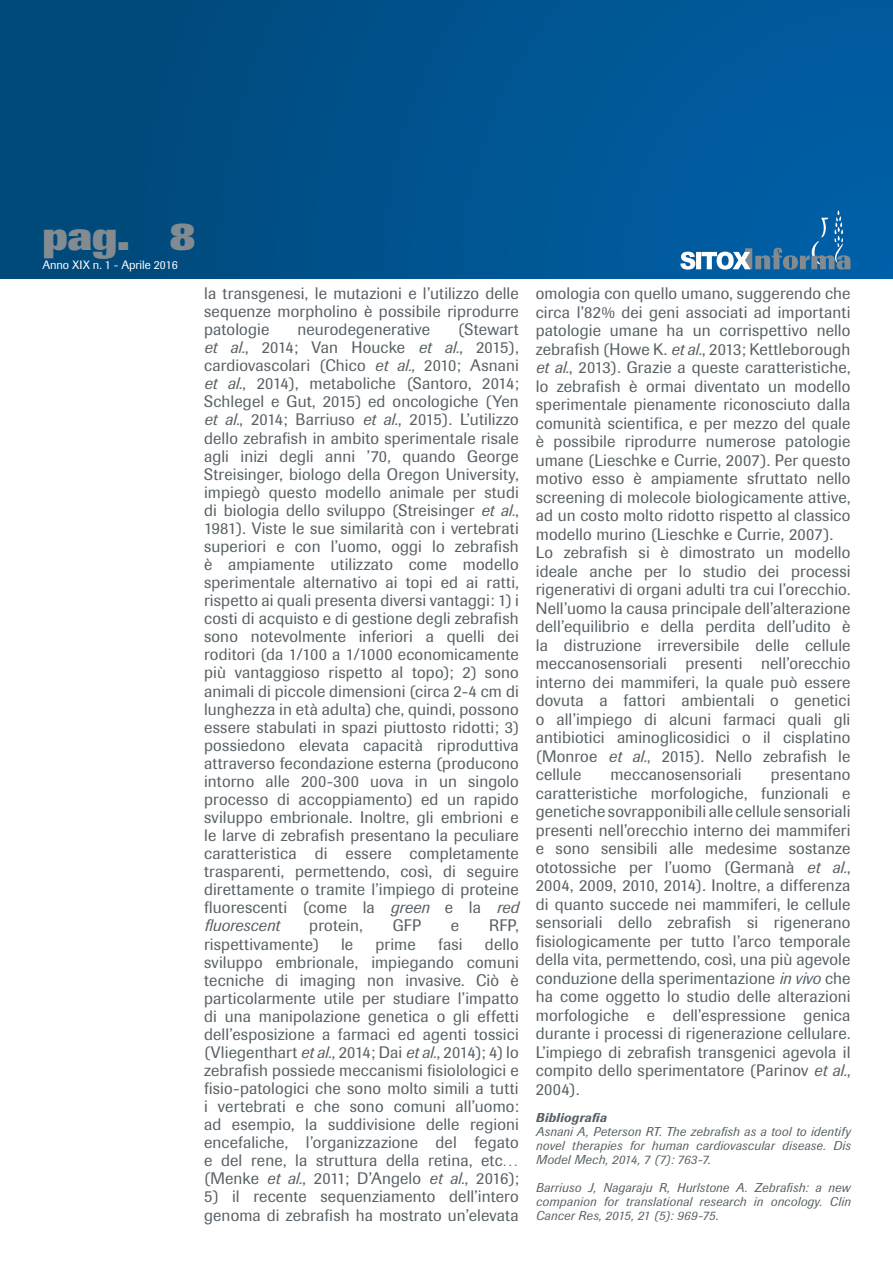
<style>
.page{position:relative;width:893px;height:1263px;background:#fff}
.page>*{position:absolute;margin:0;border:0;box-sizing:border-box;transform-origin:0 0}
.t1{font:800 40.5px "Imago";color:#828b90}
.t2{font:16.5px/18px "Imago";letter-spacing:.01em;color:#576065;text-align:justify}
.t3{font:italic 12.75px/14px "Imago";letter-spacing:.025em;color:#576065;text-align:justify}
.t4{font:italic 500 12.75px "Imago";letter-spacing:.03em;color:#576065}
.t5{font:12px "Imago";letter-spacing:-.01em;color:#fff}
.s1{font-style:italic}
</style>
<div class="page">
<div style="left:0;top:0;width:893px;height:278px;background:linear-gradient(to right,#004777,#005fa5)"></div>
<svg style="left:680px;top:210px;width:170px;height:60px"></svg>
<h1 class="t1" style="left:43px;top:212px;width:155px">pag. 8</h1>
<p class="t5" style="left:43px;top:258px;width:137px">Anno XIX n. 1 - Aprile 2016</p>
<p class="t2" style="left:204px;top:284px;width:316px">la transgenesi, le mutazioni e l’utilizzo delle sequenze morpholino è possibile riprodurre patologie</p>
<p class="t2" style="left:204px;top:320px;width:316px;text-indent:254px">(Stewart <span class="s1">et al.</span>, 2014; Van Houcke <span class="s1">et al.</span>, 2015), cardiovascolari (Chico <span class="s1">et al.</span>, 2010; Asnani <span class="s1">et al.</span>, 2014), metaboliche (Santoro, 2014; Schlegel e Gut, 2015) ed oncologiche (Yen <span class="s1">et al.</span>, 2014; Barriuso <span class="s1">et al.</span>, 2015). L’utilizzo dello zebrafish in ambito sperimentale risale agli inizi degli anni ’70, quando George Streisinger, biologo della Oregon University, impiegò questo modello animale per studi di biologia dello sviluppo (Streisinger <span class="s1">et al.</span>, 1981). Viste le sue similarità con i vertebrati superiori e con l’uomo, oggi lo zebrafish è ampiamente utilizzato come modello sperimentale alternativo ai topi ed ai ratti, rispetto ai quali presenta diversi vantaggi: 1) i costi di acquisto e di gestione degli zebrafish sono notevolmente inferiori a quelli dei roditori (da 1/100 a 1/1000 economicamente più vantaggioso rispetto al topo); 2) sono animali di piccole dimensioni (circa 2-4 cm di lunghezza in età adulta) che, quindi, possono essere stabulati in spazi piuttosto ridotti; 3) possiedono elevata capacità riproduttiva attraverso fecondazione esterna (producono intorno alle 200-300 uova in un singolo processo di accoppiamento) ed un rapido sviluppo embrionale. Inoltre, gli embrioni e le larve di zebrafish presentano la peculiare caratteristica di essere completamente trasparenti, permettendo, così, di seguire direttamente o tramite l’impiego di proteine fluorescenti (come la <span class="s1">green</span> e la <span class="s1">red fluorescent</span></p>
<p class="t2" style="left:297px;top:320px;width:134px">neurodegenerative</p>
<p class="t2" style="left:309px;top:917px;width:55px">protein,</p>
<p class="t2" style="left:393px;top:917px;width:30px">GFP</p>
<p class="t2" style="left:451px;top:917px;width:10px">e</p>
<p class="t2" style="left:489px;top:917px;width:31px">RFP,</p>
<p class="t2" style="left:204px;top:935px;width:116px">rispettivamente)</p>
<p class="t2" style="left:341px;top:935px;width:14px">le</p>
<p class="t2" style="left:376px;top:935px;width:42px">prime</p>
<p class="t2" style="left:438px;top:935px;width:26px">fasi</p>
<p class="t2" style="left:204px;top:935px;width:316px;text-indent:281px">dello sviluppo embrionale, impiegando comuni tecniche di imaging non invasive. Ciò è particolarmente utile per studiare l’impatto di una manipolazione genetica o gli effetti dell’esposizione a farmaci ed agenti tossici (Vliegenthart <span class="s1">et al.</span>, 2014; Dai <span class="s1">et al.</span>, 2014); 4) lo zebrafish possiede meccanismi fisiolologici e fisio-patologici che sono molto simili a tutti i vertebrati e che sono comuni all’uomo: ad esempio, la suddivisione delle regioni encefaliche, l’organizzazione del fegato e del rene, la struttura della retina, etc… (Menke <span class="s1">et al.</span>, 2011; D’Angelo <span class="s1">et al.</span>, 2016);</p>
<p class="t2" style="left:204px;top:1188px;width:316px">5) il recente sequenziamento dell’intero genoma di zebrafish ha mostrato un’elevata</p>
<p class="t2" style="left:536px;top:284px;width:316px;line-height:18.5px;text-align:left">omologia con quello umano, suggerendo che circa l’82% dei geni associati ad importanti patologie umane ha un corrispettivo nello zebrafish (Howe K. <span class="s1">et al.</span>, 2013; Kettleborough <span class="s1">et al.</span>, 2013). Grazie a queste caratteristiche, lo zebrafish è ormai diventato un modello sperimentale pienamente riconosciuto dalla comunità scientifica, e per mezzo del quale è possibile riprodurre numerose patologie umane (Lieschke e Currie, 2007). Per questo motivo esso è ampiamente sfruttato nello screening di molecole biologicamente attive, ad un costo molto ridotto rispetto al classico modello murino (Lieschke e Currie, 2007).<br>Lo zebrafish si è dimostrato un modello ideale anche per lo studio dei processi rigenerativi di organi adulti tra cui l’orecchio.<br>Nell’uomo la causa principale dell’alterazione dell’equilibrio e della perdita dell’udito è la distruzione irreversibile delle cellule meccanosensoriali presenti nell’orecchio interno dei mammiferi, la quale può essere dovuta a fattori ambientali o genetici o all’impiego di alcuni farmaci quali gli antibiotici aminoglicosidici o il cisplatino (Monroe <span class="s1">et al.</span>, 2015). Nello zebrafish le cellule</p>
<p class="t2" style="left:610px;top:765px;width:133px">meccanosensoriali</p>
<p class="t2" style="left:536px;top:765px;width:316px;line-height:18.5px;text-indent:235px">presentano caratteristiche morfologiche, funzionali e genetiche sovrapponibili alle cellule sensoriali presenti nell’orecchio interno dei mammiferi e sono sensibili alle medesime sostanze ototossiche per l’uomo (Germanà <span class="s1">et al.</span>, 2004, 2009, 2010, 2014). Inoltre, a differenza di quanto succede nei mammiferi, le cellule sensoriali dello zebrafish si rigenerano fisiologicamente per tutto l’arco temporale della vita, permettendo, così, una più agevole conduzione della sperimentazione <span class="s1">in vivo</span> che ha come oggetto lo studio delle alterazioni morfologiche e dell’espressione genica durante i processi di rigenerazione cellulare.<br>L’impiego di zebrafish transgenici agevola il compito dello sperimentatore (Parinov <span class="s1">et al.</span>, 2004).</p>
<p class="t4" style="left:536px;top:1110px;width:72px">Bibliografia</p>
<p class="t3" style="left:536px;top:1125px;width:316px">Asnani A, Peterson RT. The zebrafish as a tool to identify novel therapies for human cardiovascular disease. Dis Model Mech, 2014, 7 (7): 763-7.</p>
<p class="t3" style="left:536px;top:1181px;width:316px">Barriuso J, Nagaraju R, Hurlstone A. Zebrafish: a new companion for translational research in oncology. Clin Cancer Res, 2015, 21 (5): 969-75.</p>
</div>
